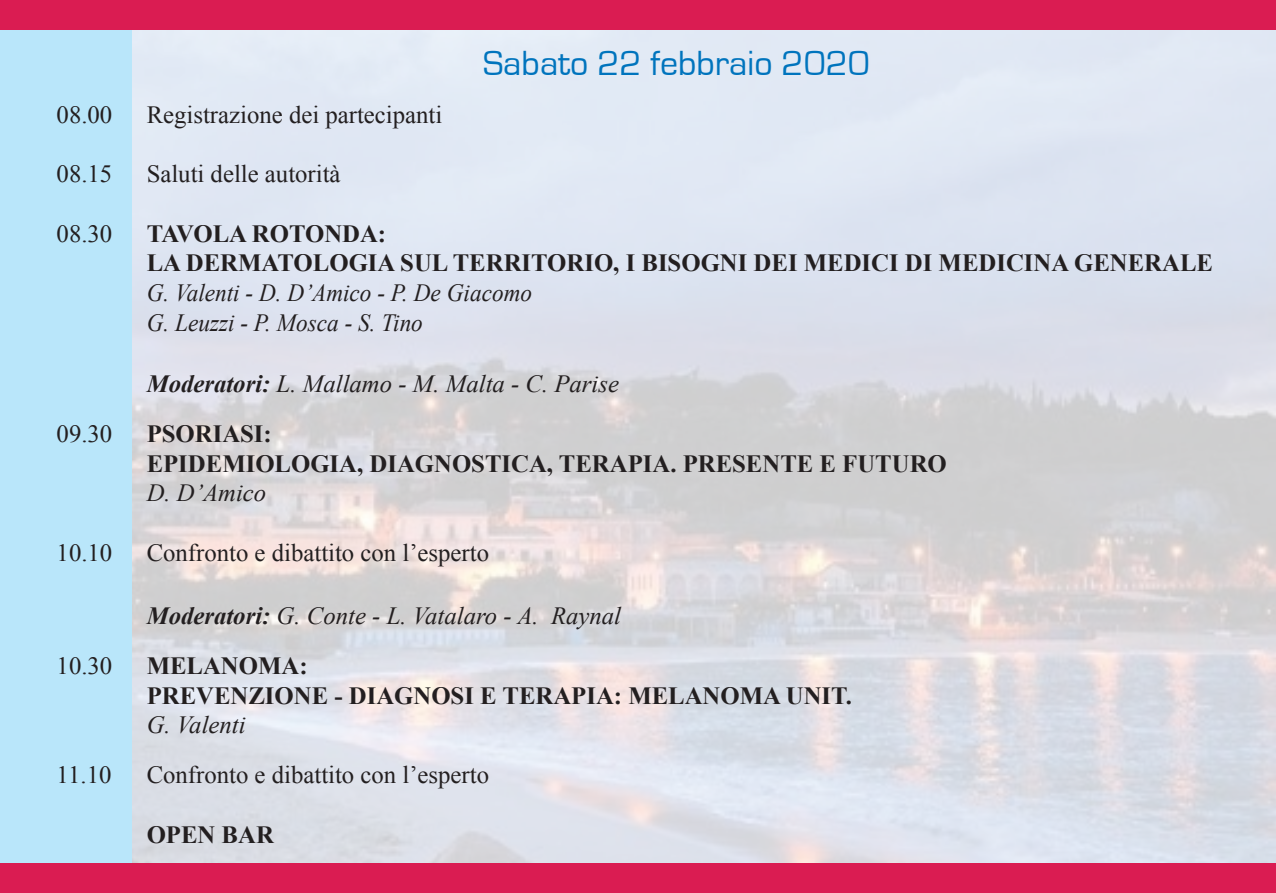
<style>
.page{position:relative;width:1276px;height:893px;background:#fff}
.page>*{position:absolute;margin:0;border:0;box-sizing:border-box;transform-origin:0 0}
.t1{font:36px "Eurostile";color:#0074bd}
.t2{font:700 24.75px/29.7px "Times New Roman";color:#231f20}
.t3{font:24.75px "Times New Roman";color:#231f20}
.t4{font:italic 24.75px "Times New Roman";color:#231f20}
.t5{font:italic 24.75px/29.7px "Times New Roman";color:#231f20;scale:.94 1}
.s1{font-weight:700}
</style>
<div class="page">
<img style="left:131px;top:29px;width:1144px;height:835px">
<img style="left:1275px;top:610px;width:1px;height:254px">
<div style="left:0;top:0;width:131px;height:878px;background:#b9e6fa"></div>
<hr style="left:1275px;top:0;width:1px;height:554px;background:#b9e6fa">
<div style="left:0;top:864px;width:1276px;height:29px;background:#da1c52"></div>
<div style="left:0;top:0;width:1276px;height:29px;background:#da1c52"></div>
<hr style="left:1275px;top:554px;width:1px;height:56px;background:#da1c52">
<p class="t3" style="left:57px;top:98px;width:57px">08.00</p>
<p class="t3" style="left:147px;top:98px;width:297px">Registrazione dei partecipanti</p>
<p class="t3" style="left:57px;top:157px;width:57px">08.15</p>
<p class="t3" style="left:147px;top:157px;width:195px">Saluti delle autorità</p>
<h1 class="t1" style="left:483px;top:44px;width:388px">Sabato 22 febbraio 2020</h1>
<p class="t3" style="left:57px;top:217px;width:57px">08.30</p>
<p class="t2" style="left:147px;top:218px;width:1068px">TAVOLA ROTONDA:<br>LA DERMATOLOGIA SUL TERRITORIO, I BISOGNI DEI MEDICI DI MEDICINA GENERALE</p>
<p class="t5" style="left:147px;top:277px;width:411px">G. Valenti - D. D’Amico - P. De Giacomo<br>G. Leuzzi - P. Mosca - S. Tino</p>
<p class="t4" style="left:147px;top:367px;width:474px"><span class="s1">Moderatori:</span> L. Mallamo - M. Malta - C. Parise</p>
<p class="t3" style="left:57px;top:417px;width:57px">09.30</p>
<p class="t2" style="left:147px;top:418px;width:801px">PSORIASI:<br>EPIDEMIOLOGIA, DIAGNOSTICA, TERAPIA. PRESENTE E FUTURO</p>
<p class="t4" style="left:147px;top:476px;width:121px">D. D’Amico</p>
<p class="t3" style="left:57px;top:536px;width:57px">10.10</p>
<p class="t3" style="left:147px;top:536px;width:344px">Confronto e dibattito con l’esperto</p>
<p class="t4" style="left:147px;top:599px;width:476px"><span class="s1">Moderatori:</span> G. Conte - L. Vatalaro - A. Raynal</p>
<p class="t3" style="left:57px;top:649px;width:57px">10.30</p>
<p class="t2" style="left:147px;top:650px;width:707px">MELANOMA:<br>PREVENZIONE - DIAGNOSI E TERAPIA: MELANOMA UNIT.</p>
<p class="t4" style="left:147px;top:708px;width:100px">G. Valenti</p>
<p class="t3" style="left:57px;top:758px;width:56px">11.10</p>
<p class="t3" style="left:147px;top:758px;width:344px">Confronto e dibattito con l’esperto</p>
<p class="t2" style="left:147px;top:819px;width:129px">OPEN BAR</p>
</div>
